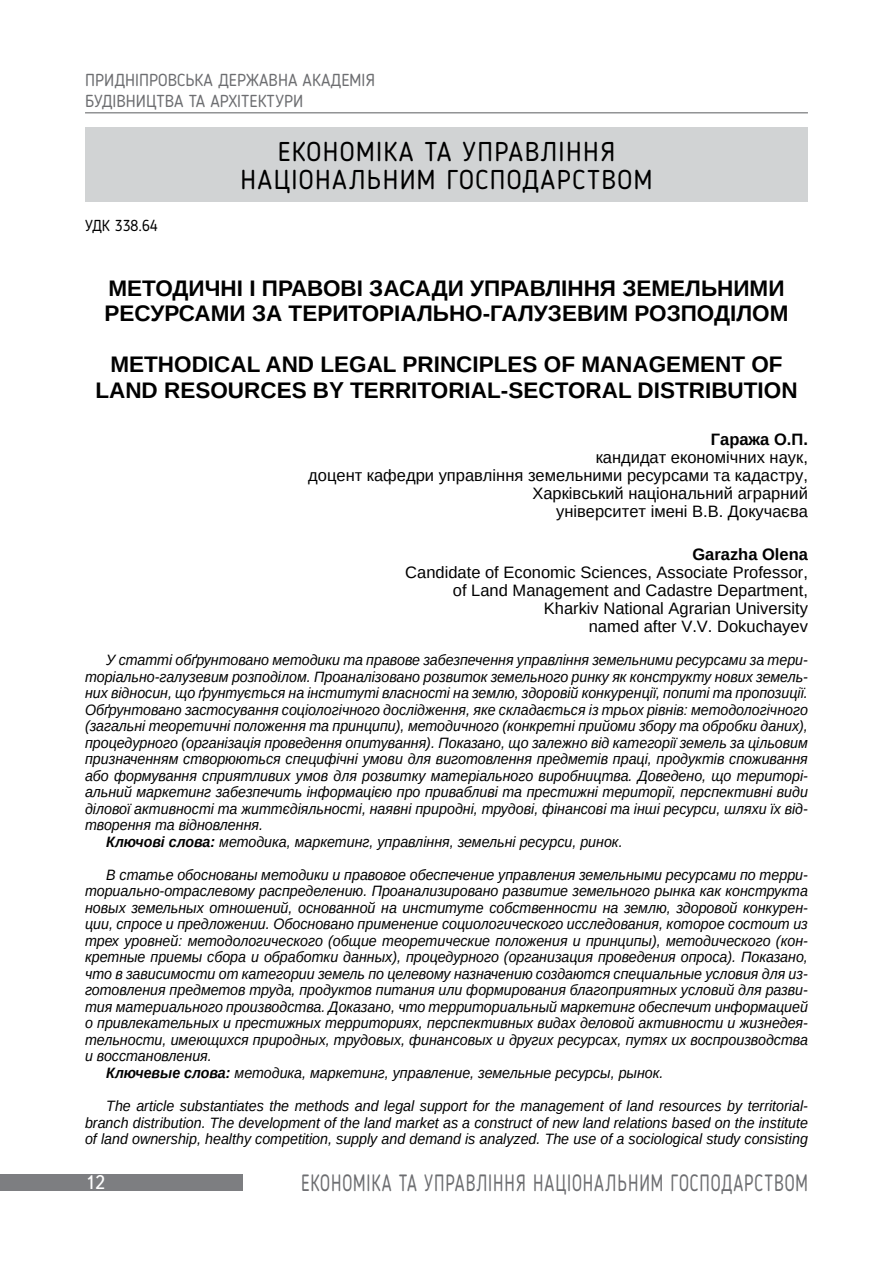
<style>
.page{position:relative;width:893px;height:1263px;background:#fff}
.page>*{position:absolute;margin:0;border:0;box-sizing:border-box;transform-origin:0 0}
.t1{font:27px/28.5px "Blogger Sans";letter-spacing:.05em;color:#000;text-align:center}
.t2{font:23.4px "Blogger Sans";letter-spacing:.05em;color:#6d6e71;scale:.77 1}
.t3{font:700 22.5px/25.5px "Arimo";color:#000}
.t4{font:19.5px "Ukrainian Text";color:#fff}
.t5{font:17.25px/20.7px "Blogger Sans";color:#6d6e71}
.t6{font:16.5px/18px "Arimo";color:#000;text-align:right}
.t7{font:700 16.5px "Arimo";color:#000}
.t8{font:15.75px "Blogger Sans";color:#000}
.t9{font:italic 15px/16.5px "Arimo";color:#000;text-align:justify;scale:.95 1}
.s1{font-weight:700}
</style>
<div class="page">
<hr style="left:85px;top:112px;width:723px;height:1px;background:#6d6e71">
<div style="left:0;top:1173px;width:242px;height:17px;background:#7d7e81"></div>
<div style="left:85px;top:128px;width:723px;height:74px;background:#d1d3d4"></div>
<p class="t5" style="left:85px;top:69px;width:291px">ПРИДНІПРОВСЬКА ДЕРЖАВНА АКАДЕМІЯ<br>БУДІВНИЦТВА ТА АРХІТЕКТУРИ</p>
<p class="t8" style="left:85px;top:217px;width:74px">УДК 338.64</p>
<h1 class="t1" style="left:240px;top:137px;width:413px">ЕКОНОМІКА ТА УПРАВЛІННЯ<br>НАЦІОНАЛЬНИМ ГОСПОДАРСТВОМ</h1>
<h3 class="t3" style="left:105px;top:276px;width:685px">МЕТОДИЧНІ І ПРАВОВІ ЗАСАДИ УПРАВЛІННЯ ЗЕМЕЛЬНИМИ<br>РЕСУРСАМИ ЗА ТЕРИТОРІАЛЬНО-ГАЛУЗЕВИМ РОЗПОДІЛОМ</h3>
<h3 class="t3" style="left:95px;top:352px;width:704px;text-align:center">METHODICAL AND LEGAL PRINCIPLES OF MANAGEMENT OF<br>LAND RESOURCES BY TERRITORIAL-SECTORAL DISTRIBUTION</h3>
<p class="t7" style="left:711px;top:428px;width:99px">Гаража О.П.</p>
<p class="t6" style="left:308px;top:448px;width:501px">кандидат економічних наук,<br>доцент кафедри управління земельними ресурсами та кадастру, Харківський національний аграрний<br>університет імені В.В. Докучаєва</p>
<p class="t7" style="left:692px;top:543px;width:117px">Garazha Olena</p>
<p class="t6" style="left:405px;top:563px;width:404px">Candidate of Economic Sciences, Associate Professor, of Land Management and Cadastre Department, Kharkiv National Agrarian University<br>named after V.V. Dokuchayev</p>
<p class="t9" style="left:106px;top:652px;width:740px">У статті обґрунтовано методики та правове забезпечення управління земельними ресурсами за тери-</p>
<p class="t9" style="left:85px;top:668px;width:762px">торіально-галузевим розподілом. Проаналізовано розвиток земельного ринку як конструкту нових земель-</p>
<p class="t9" style="left:85px;top:685px;width:762px">них відносин, що ґрунтується на інституті власності на землю, здоровій конкуренції, попиті та пропозиції.</p>
<p class="t9" style="left:85px;top:701px;width:762px">Обґрунтовано застосування соціологічного дослідження, яке складається із трьох рівнів: методологічного</p>
<p class="t9" style="left:85px;top:718px;width:762px">(загальні теоретичні положення та принципи), методичного (конкретні прийоми збору та обробки даних),</p>
<p class="t9" style="left:85px;top:734px;width:762px">процедурного (організація проведення опитування). Показано, що залежно від категорії земель за цільовим</p>
<p class="t9" style="left:85px;top:751px;width:762px">призначенням створюються специфічні умови для виготовлення предметів праці, продуктів споживання</p>
<p class="t9" style="left:85px;top:767px;width:762px">або формування сприятливих умов для розвитку матеріального виробництва. Доведено, що територі-</p>
<p class="t9" style="left:85px;top:784px;width:762px">альний маркетинг забезпечить інформацією про привабливі та престижні території, перспективні види</p>
<p class="t9" style="left:85px;top:800px;width:762px">ділової активності та життєдіяльності, наявні природні, трудові, фінансові та інші ресурси, шляхи їх від-</p>
<p class="t9" style="left:85px;top:817px;width:189px">творення та відновлення.</p>
<p class="t9" style="left:106px;top:833px;width:545px"><span class="s1">Ключові слова:</span> методика, маркетинг, управління, земельні ресурси, ринок.</p>
<p class="t9" style="left:106px;top:866px;width:740px">В статье обоснованы методики и правовое обеспечение управления земельными ресурсами по терри-</p>
<p class="t9" style="left:85px;top:883px;width:762px">ториально-отраслевому распределению. Проанализировано развитие земельного рынка как конструкта</p>
<p class="t9" style="left:85px;top:899px;width:762px">новых земельных отношений, основанной на институте собственности на землю, здоровой конкурен-</p>
<p class="t9" style="left:85px;top:916px;width:762px">ции, спросе и предложении. Обосновано применение социологического исследования, которое состоит из</p>
<p class="t9" style="left:85px;top:932px;width:762px">трех уровней: методологического (общие теоретические положения и принципы), методического (кон-</p>
<p class="t9" style="left:85px;top:949px;width:762px">кретные приемы сбора и обработки данных), процедурного (организация проведения опроса). Показано,</p>
<p class="t9" style="left:85px;top:965px;width:762px">что в зависимости от категории земель по целевому назначению создаются специальные условия для из-</p>
<p class="t9" style="left:85px;top:982px;width:762px">готовления предметов труда, продуктов питания или формирования благоприятных условий для разви-</p>
<p class="t9" style="left:85px;top:998px;width:762px">тия материального производства. Доказано, что территориальный маркетинг обеспечит информацией</p>
<p class="t9" style="left:85px;top:1015px;width:762px">о привлекательных и престижных территориях, перспективных видах деловой активности и жизнедея-</p>
<p class="t9" style="left:85px;top:1031px;width:762px">тельности, имеющихся природных, трудовых, финансовых и других ресурсах, путях их воспроизводства</p>
<p class="t9" style="left:85px;top:1048px;width:135px">и восстановления.</p>
<p class="t9" style="left:106px;top:1064px;width:588px"><span class="s1">Ключевые слова:</span> методика, маркетинг, управление, земельные ресурсы, рынок.</p>
<p class="t9" style="left:85px;top:1097px;width:762px;text-indent:21px">The article substantiates the methods and legal support for the management of land resources by territorial&shy;branch distribution. The development of the land market as a construct of new land relations based on the institute of land ownership, healthy competition, supply and demand is analyzed. The use of a sociological study consisting</p>
<h3 class="t4" style="left:85px;top:1172px;width:22px">12</h3>
<h2 class="t2" style="left:301px;top:1168px;width:660px">ЕКОНОМІКА ТА УПРАВЛІННЯ НАЦІОНАЛЬНИМ ГОСПОДАРСТВОМ</h2>
</div>
